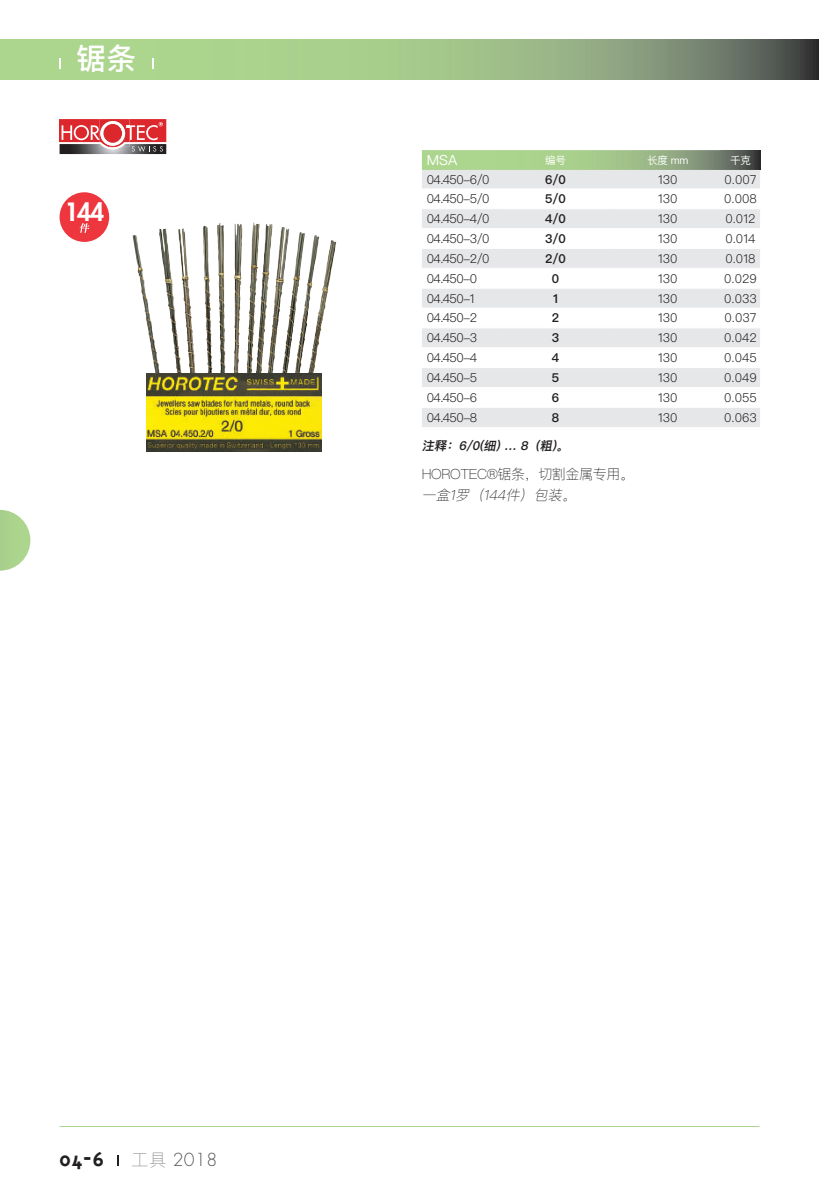
<style>
.page{position:relative;width:819px;height:1191px;background:#fff}
.page>*{position:absolute;margin:0;border:0;box-sizing:border-box;transform-origin:0 0}
.t1{font:500 29.75px "Ping Fang SC";color:#fff}
.t2{font:800 24.5px "Futura";color:#fff}
.t3{font:700 22.75px "Triplex";color:#231f20}
.t4{font:300 17.5px "Futura";color:#57585a}
.t5{font:100 14px "Ping Fang SC";letter-spacing:-.03em;color:#231f20}
.t6{font:italic 100 14px "Ping Fang SC";color:#231f20}
.t7{font:14px "Ping Fang SC";color:#fff}
.t8{font:300 12.25px "Ping Fang SC";color:#231f20}
.t9{font:600 12.25px "Ping Fang SC";color:#231f20}
.t10{font:italic 600 12.25px "Ping Fang SC";color:#231f20}
.t11{font:10.5px "Ping Fang SC";letter-spacing:-.03em;color:#fff}
.s1{font-family:"Ping Fang SC";font-weight:200}
</style>
<div class="page">
<svg style="left:0;top:40px;width:818px;height:39px;background:#97b682"></svg>
<hr style="left:818px;top:40px;width:1px;height:39px;background:#272424">
<hr style="left:60px;top:1126px;width:699px;height:1px;background:#acd58d">
<img style="left:217px;top:222px;width:42px;height:152px">
<img style="left:147px;top:374px;width:174px;height:77px">
<svg style="left:60px;top:119px;width:106px;height:35px;background:#c36569"></svg>
<svg style="left:422px;top:150px;width:299px;height:20px;background:#a1c389"></svg>
<div style="left:721px;top:150px;width:39px;height:20px;background:linear-gradient(to right,#737f71,#343335)"></div>
<svg style="left:422px;top:170px;width:338px;height:257px;fill:#e6e7e9"></svg>
<hr style="left:422px;top:188px;width:74px;height:1px;background:#fff">
<hr style="left:496px;top:188px;width:118px;height:1px;background:#fff">
<hr style="left:614px;top:188px;width:107px;height:1px;background:#fff">
<hr style="left:721px;top:188px;width:39px;height:1px;background:#fff">
<hr style="left:422px;top:208px;width:74px;height:1px;background:#fff">
<hr style="left:496px;top:208px;width:118px;height:1px;background:#fff">
<hr style="left:614px;top:208px;width:107px;height:1px;background:#fff">
<hr style="left:721px;top:208px;width:39px;height:1px;background:#fff">
<hr style="left:422px;top:228px;width:74px;height:1px;background:#fff">
<hr style="left:496px;top:228px;width:118px;height:1px;background:#fff">
<hr style="left:614px;top:228px;width:107px;height:1px;background:#fff">
<hr style="left:721px;top:228px;width:39px;height:1px;background:#fff">
<hr style="left:422px;top:248px;width:74px;height:1px;background:#fff">
<hr style="left:496px;top:248px;width:118px;height:1px;background:#fff">
<hr style="left:614px;top:248px;width:107px;height:1px;background:#fff">
<hr style="left:721px;top:248px;width:39px;height:1px;background:#fff">
<hr style="left:422px;top:268px;width:74px;height:1px;background:#fff">
<hr style="left:496px;top:268px;width:118px;height:1px;background:#fff">
<hr style="left:614px;top:268px;width:107px;height:1px;background:#fff">
<hr style="left:721px;top:268px;width:39px;height:1px;background:#fff">
<hr style="left:422px;top:288px;width:74px;height:1px;background:#fff">
<hr style="left:496px;top:288px;width:118px;height:1px;background:#fff">
<hr style="left:614px;top:288px;width:107px;height:1px;background:#fff">
<hr style="left:721px;top:288px;width:39px;height:1px;background:#fff">
<hr style="left:422px;top:307px;width:74px;height:1px;background:#fff">
<hr style="left:496px;top:307px;width:118px;height:1px;background:#fff">
<hr style="left:614px;top:307px;width:107px;height:1px;background:#fff">
<hr style="left:721px;top:307px;width:39px;height:1px;background:#fff">
<hr style="left:422px;top:327px;width:74px;height:1px;background:#fff">
<hr style="left:496px;top:327px;width:118px;height:1px;background:#fff">
<hr style="left:614px;top:327px;width:107px;height:1px;background:#fff">
<hr style="left:721px;top:327px;width:39px;height:1px;background:#fff">
<hr style="left:422px;top:347px;width:74px;height:1px;background:#fff">
<hr style="left:496px;top:347px;width:118px;height:1px;background:#fff">
<hr style="left:614px;top:347px;width:107px;height:1px;background:#fff">
<hr style="left:721px;top:347px;width:39px;height:1px;background:#fff">
<hr style="left:422px;top:367px;width:74px;height:1px;background:#fff">
<hr style="left:496px;top:367px;width:118px;height:1px;background:#fff">
<hr style="left:614px;top:367px;width:107px;height:1px;background:#fff">
<hr style="left:721px;top:367px;width:39px;height:1px;background:#fff">
<hr style="left:422px;top:387px;width:74px;height:1px;background:#fff">
<hr style="left:496px;top:387px;width:118px;height:1px;background:#fff">
<hr style="left:614px;top:387px;width:107px;height:1px;background:#fff">
<hr style="left:721px;top:387px;width:39px;height:1px;background:#fff">
<hr style="left:422px;top:407px;width:74px;height:1px;background:#fff">
<hr style="left:496px;top:407px;width:118px;height:1px;background:#fff">
<hr style="left:614px;top:407px;width:107px;height:1px;background:#fff">
<hr style="left:721px;top:407px;width:39px;height:1px;background:#fff">
<div style="left:60px;top:192px;width:49px;height:50px;background:#ee363e;border-radius:50%"></div>
<svg style="left:79px;top:223px;width:10px;height:10px"></svg>
<svg style="left:0;top:510px;width:30px;height:60px"></svg>
<h1 class="t1" style="left:76px;top:40px;width:62px">锯条</h1>
<h2 class="t2" style="left:64px;top:195px;width:42px">144</h2>
<p class="t7" style="left:427px;top:151px;width:32px">MSA</p>
<p class="t11" style="left:545px;top:154px;width:22px">编号</p>
<p class="t11" style="left:647px;top:154px;width:43px">长度 mm</p>
<p class="t11" style="left:730px;top:154px;width:22px">千克</p>
<p class="t8" style="left:427px;top:172px;width:64px">04.450-6/0</p>
<p class="t9" style="left:545px;top:172px;width:22px">6/0</p>
<p class="t8" style="left:658px;top:172px;width:21px">130</p>
<p class="t8" style="left:724px;top:172px;width:33px">0.007</p>
<p class="t8" style="left:427px;top:191px;width:64px">04.450-5/0</p>
<p class="t9" style="left:545px;top:191px;width:22px">5/0</p>
<p class="t8" style="left:658px;top:191px;width:21px">130</p>
<p class="t8" style="left:724px;top:191px;width:34px">0.008</p>
<p class="t8" style="left:427px;top:211px;width:64px">04.450-4/0</p>
<p class="t9" style="left:545px;top:211px;width:22px">4/0</p>
<p class="t8" style="left:658px;top:211px;width:21px">130</p>
<p class="t8" style="left:725px;top:211px;width:32px">0.012</p>
<p class="t8" style="left:427px;top:231px;width:64px">04.450-3/0</p>
<p class="t9" style="left:545px;top:231px;width:22px">3/0</p>
<p class="t8" style="left:658px;top:231px;width:21px">130</p>
<p class="t8" style="left:725px;top:231px;width:32px">0.014</p>
<p class="t8" style="left:427px;top:251px;width:64px">04.450-2/0</p>
<p class="t9" style="left:545px;top:251px;width:22px">2/0</p>
<p class="t8" style="left:658px;top:251px;width:21px">130</p>
<p class="t8" style="left:725px;top:251px;width:32px">0.018</p>
<p class="t8" style="left:427px;top:271px;width:52px">04.450-0</p>
<p class="t9" style="left:552px;top:271px;width:9px">0</p>
<p class="t8" style="left:658px;top:271px;width:21px">130</p>
<p class="t8" style="left:724px;top:271px;width:34px">0.029</p>
<p class="t8" style="left:427px;top:291px;width:49px">04.450-1</p>
<p class="t9" style="left:553px;top:291px;width:7px">1</p>
<p class="t8" style="left:658px;top:291px;width:21px">130</p>
<p class="t8" style="left:724px;top:291px;width:34px">0.033</p>
<p class="t8" style="left:427px;top:310px;width:52px">04.450-2</p>
<p class="t9" style="left:552px;top:310px;width:9px">2</p>
<p class="t8" style="left:658px;top:310px;width:21px">130</p>
<p class="t8" style="left:724px;top:310px;width:33px">0.037</p>
<p class="t8" style="left:427px;top:330px;width:52px">04.450-3</p>
<p class="t9" style="left:552px;top:330px;width:9px">3</p>
<p class="t8" style="left:658px;top:330px;width:21px">130</p>
<p class="t8" style="left:724px;top:330px;width:34px">0.042</p>
<p class="t8" style="left:427px;top:350px;width:52px">04.450-4</p>
<p class="t9" style="left:552px;top:350px;width:9px">4</p>
<p class="t8" style="left:658px;top:350px;width:21px">130</p>
<p class="t8" style="left:724px;top:350px;width:34px">0.045</p>
<p class="t8" style="left:427px;top:370px;width:52px">04.450-5</p>
<p class="t9" style="left:552px;top:370px;width:9px">5</p>
<p class="t8" style="left:658px;top:370px;width:21px">130</p>
<p class="t8" style="left:724px;top:370px;width:34px">0.049</p>
<p class="t8" style="left:427px;top:390px;width:52px">04.450-6</p>
<p class="t9" style="left:552px;top:390px;width:9px">6</p>
<p class="t8" style="left:658px;top:390px;width:21px">130</p>
<p class="t8" style="left:724px;top:390px;width:34px">0.055</p>
<p class="t8" style="left:427px;top:410px;width:52px">04.450-8</p>
<p class="t9" style="left:552px;top:410px;width:9px">8</p>
<p class="t8" style="left:658px;top:410px;width:21px">130</p>
<p class="t8" style="left:724px;top:410px;width:34px">0.063</p>
<p class="t10" style="left:422px;top:438px;width:151px">注释：6/0(细) … 8（粗)。</p>
<p class="t5" style="left:422px;top:466px;width:213px">HOROTEC®锯条，切割金属专用。</p>
<p class="t6" style="left:422px;top:487px;width:158px">一盒1罗（144件）包装。</p>
<h3 class="t3" style="left:60px;top:1146px;width:46px">04-6</h3>
<h3 class="t4" style="left:131px;top:1148px;width:87px"><span class="s1">工具</span> 2018</h3>
</div>
